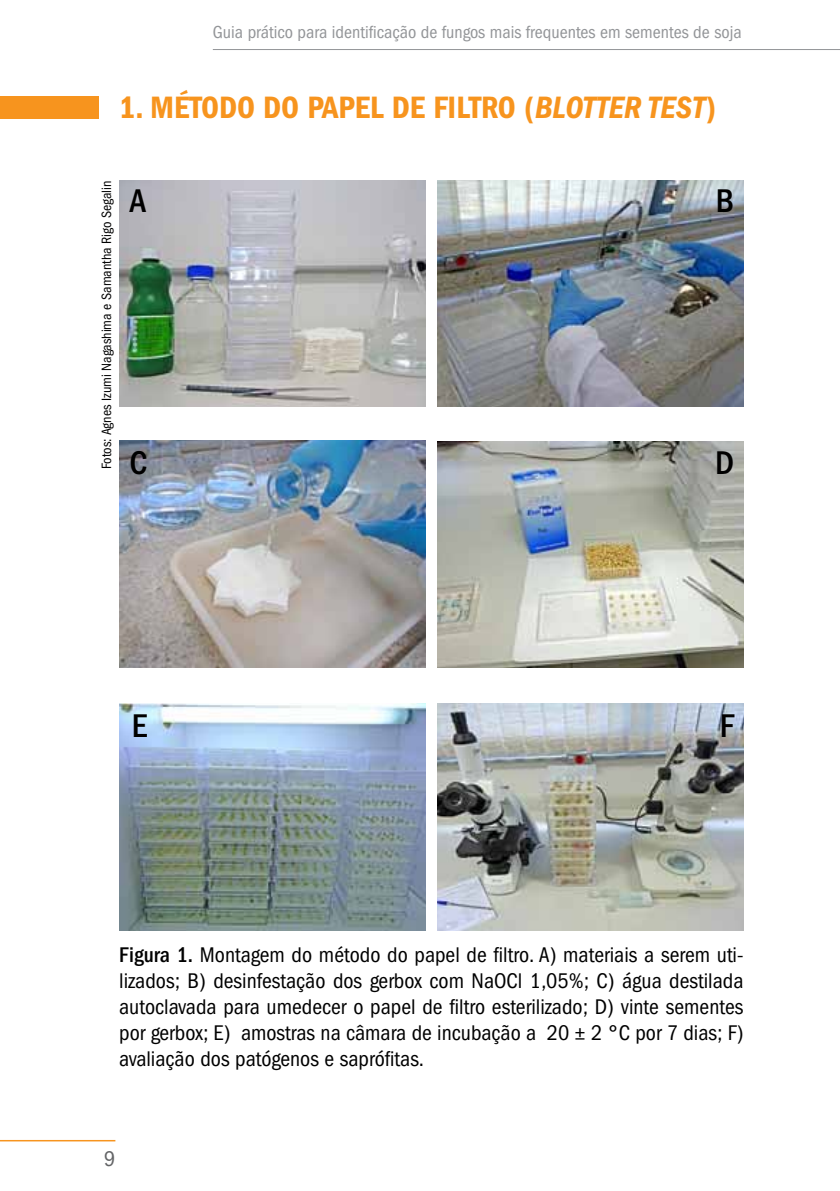
<style>
.page{position:relative;width:840px;height:1191px;background:#fff}
.page>*{position:absolute;margin:0;border:0;box-sizing:border-box;transform-origin:0 0}
.t1{font:500 condensed 34px "ITC Franklin Gothic Std";color:#000}
.t2{font:32px "ITC Franklin Gothic Std Dm Cd";color:#f7941e}
.t3{font:condensed 22px/26px "ITC Franklin Gothic Std";color:#000;text-align:justify}
.t4{font:condensed 22px "ITC Franklin Gothic Std";color:#636466}
.t5{font:condensed 18px "ITC Franklin Gothic Std";color:#939598}
.t6{font:condensed 14px "ITC Franklin Gothic Std";color:#000}
.s1{font-family:"ITC Franklin Gothic Std Dm Cd It"}
.s2{font-weight:500}
</style>
<div class="page">
<hr style="left:213px;top:49px;width:626px;height:1px;background:#939598">
<hr style="left:0;top:1140px;width:115px;height:1px;background:#f7941e">
<div style="left:0;top:97px;width:99px;height:22px;background:#f7941e"></div>
<img style="left:119px;top:180px;width:306px;height:227px">
<img style="left:119px;top:441px;width:306px;height:227px">
<img style="left:119px;top:703px;width:306px;height:227px">
<img style="left:437px;top:180px;width:306px;height:227px">
<img style="left:437px;top:441px;width:306px;height:227px">
<img style="left:437px;top:703px;width:306px;height:227px">
<p class="t5" style="left:213px;top:22px;width:530px">Guia prático para identificação de fungos mais frequentes em sementes de soja</p>
<h2 class="t2" style="left:119px;top:89px;width:205px">1. MÉTODO DO PAPE</h2>
<h2 class="t2" style="left:370px;top:89px;width:347px">L DE FILTRO (<span class="s1">BLOTTER TEST</span>)</h2>
<p class="t6" style="left:99px;top:469px;width:290px;rotate:-90deg">Fotos: Agnes Izumi Nagashima e Samantha Rigo Segalin</p>
<h1 class="t1" style="left:130px;top:181px;width:18px">A</h1>
<h1 class="t1" style="left:129px;top:444px;width:19px">C</h1>
<h1 class="t1" style="left:132px;top:706px;width:17px">E</h1>
<h1 class="t1" style="left:715px;top:181px;width:20px">B</h1>
<h1 class="t1" style="left:714px;top:444px;width:21px">D</h1>
<h1 class="t1" style="left:719px;top:706px;width:16px">F</h1>
<p class="t3" style="left:119px;top:942px;width:625px"><span class="s2">Figura 1.</span> Montagem do método do papel de filtro. A) materiais a serem uti&shy;lizados; B) desinfestação dos gerbox com NaOCl 1,05%; C) água destilada autoclavada para umedecer o papel de filtro esterilizado; D) vinte sementes por gerbox; E) amostras na câmara de incubação a 20 ± 2 °C por 7 dias; F) avaliação dos patógenos e saprófitas.</p>
<p class="t4" style="left:104px;top:1146px;width:13px">9</p>
</div>
